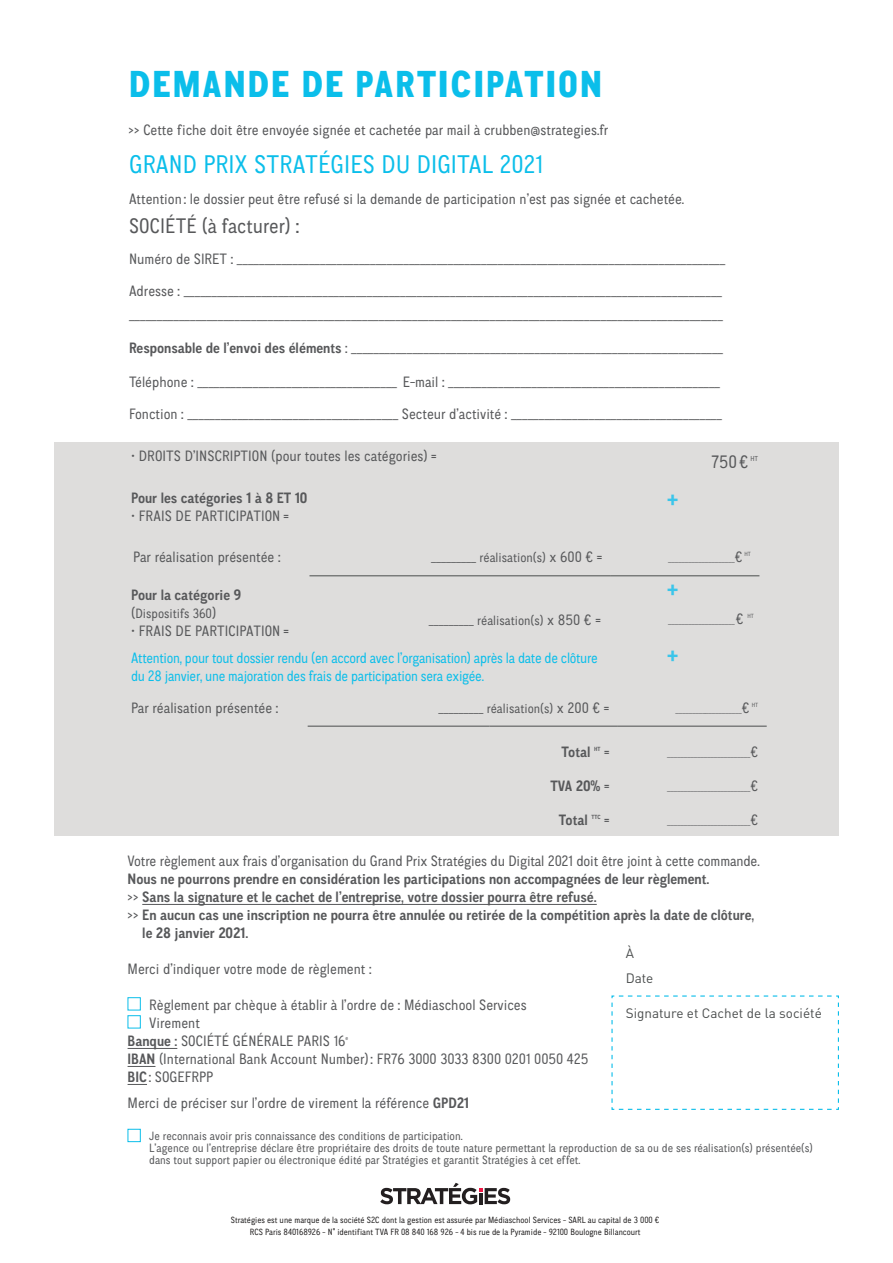
<style>
.page{position:relative;width:893px;height:1263px;background:#fff}
.page>*{position:absolute;margin:0;border:0;box-sizing:border-box;transform-origin:0 0}
.t1{font:800 37.5px "CA Normal";letter-spacing:.055em;color:#0bbeea}
.t2{font:700 30px "CA Normal";color:#3bc5ea}
.t3{font:25.5px "CA Normal";letter-spacing:.005em;color:#0bbeea}
.t4{font:21px "CA Normal";color:#57585a}
.t5{font:18px "CA Normal";color:#57585a}
.t6{font:15px/31.5px "CA Normal";color:#57585a}
.t7{font:700 15px "CA Normal";color:#57585a}
.t8{font:15px/18px "CA Normal";letter-spacing:-.02em;color:#0bbeea}
.t9{font:13.5px "CA Normal";color:#57585a}
.t10{font:13.5px/24.8px "DIN";color:#4a4d4d}
.t11{font:12px/12px "CA Normal";color:#57585a}
.t12{font:9px/12px "CA Normal";color:#211f1f;text-align:center}
.t13{font:9px "CA Normal";color:#57585a}
.t14{font:7.2px "CA Normal";color:#57585a}
.t15{font:6px "CA Normal";color:#57585a}
.t16{font:700 6px "CA Normal";color:#57585a}
.s1{font-weight:700}
.s2{font-size:15px}
.s3{font-weight:400}
</style>
<div class="page">
<div style="left:54px;top:442px;width:785px;height:394px;background:#dedddc"></div>
<hr style="left:308px;top:726px;width:181px;height:1px;background:#4a4d4d">
<hr style="left:489px;top:726px;width:129px;height:1px;background:#4a4d4d">
<hr style="left:618px;top:726px;width:149px;height:1px;background:#4a4d4d">
<hr style="left:309px;top:575px;width:302px;height:1px;background:#4a4d4d">
<hr style="left:611px;top:575px;width:148px;height:1px;background:#4a4d4d">
<hr style="left:142px;top:904px;width:455px;height:1px;background:#57585a">
<hr style="left:128px;top:1048px;width:49px;height:1px;background:#57585a">
<svg style="left:128px;top:1066px;width:27px;height:1px"></svg>
<svg style="left:128px;top:1084px;width:19px;height:1px"></svg>
<div style="left:128px;top:997px;width:13px;height:13px;border:1px solid #0bbeea"></div>
<div style="left:128px;top:1015px;width:13px;height:13px;border:1px solid #0bbeea"></div>
<svg style="left:611px;top:995px;width:228px;height:115px"></svg>
<div style="left:128px;top:1129px;width:13px;height:13px;border:1px solid #0bbeea"></div>
<svg style="left:380px;top:1183px;width:130px;height:21px"></svg>
<h1 class="t1" style="left:129px;top:57px;width:474px">DEMANDE DE PARTICIPATION</h1>
<p class="t6" style="left:129px;top:113px;width:481px">&gt;&gt; Cette fiche doit être envoyée signée et cachetée par mail à crubben@strategies.fr</p>
<h3 class="t3" style="left:129px;top:147px;width:416px">GRAND PRIX STRATÉGIES DU DIGITAL 2021</h3>
<p class="t6" style="left:129px;top:183px;width:557px">Attention : le dossier peut être refusé si la demande de participation n’est pas signée et cachetée.</p>
<h3 class="t4" style="left:129px;top:211px;width:172px">SOCIÉTÉ (à facturer) :</h3>
<p class="t6" style="left:129px;top:243px;width:598px">Numéro de SIRET : ________________________________________________________________________________________<br>Adresse : _________________________________________________________________________________________________</p>
<p class="t6" style="left:129px;top:298px;width:595px">___________________________________________________________________________________________________________</p>
<p class="t6" style="left:129px;top:332px;width:596px"><span class="s1">Responsable de l’envoi des éléments</span> : ___________________________________________________________________</p>
<p class="t6" style="left:129px;top:366px;width:594px">Téléphone : ____________________________________ E-mail : _________________________________________________<br>Fonction : ______________________________________ Secteur d’activité : ______________________________________</p>
<p class="t6" style="left:131px;top:439px;width:307px">• DROITS D’INSCRIPTION (pour toutes les catégories) =</p>
<p class="t5" style="left:712px;top:449px;width:39px">750€</p>
<p class="t14" style="left:750px;top:453px;width:9px">HT</p>
<p class="t7" style="left:131px;top:487px;width:178px">Pour les catégories 1 à 8 ET 10</p>
<p class="t6" style="left:131px;top:499px;width:159px">• FRAIS DE PARTICIPATION =</p>
<p class="t6" style="left:133px;top:541px;width:149px">Par réalisation présentée :</p>
<p class="t9" style="left:431px;top:549px;width:173px">_________ réalisation(s) <span class="s2">x 600 € =</span></p>
<p class="t13" style="left:668px;top:553px;width:76px">____________________<span class="s2">€</span></p>
<p class="t15" style="left:744px;top:550px;width:8px">HT</p>
<p class="t7" style="left:131px;top:584px;width:112px">Pour la catégorie 9</p>
<p class="t9" style="left:131px;top:604px;width:87px"><span class="s2">(</span>Dispositifs 360<span class="s2">)</span></p>
<p class="t6" style="left:131px;top:614px;width:159px">• FRAIS DE PARTICIPATION =</p>
<h2 class="t2" style="left:667px;top:478px;width:13px">+</h2>
<h2 class="t2" style="left:667px;top:568px;width:13px">+</h2>
<p class="t9" style="left:429px;top:611px;width:173px">_________ réalisation(s) <span class="s2">x 850 € =</span></p>
<p class="t13" style="left:668px;top:614px;width:77px">____________________<span class="s2">€</span></p>
<p class="t15" style="left:747px;top:611px;width:8px">HT</p>
<p class="t8" style="left:131px;top:649px;width:468px">Attention, pour tout dossier rendu (en accord avec l’organisation) après la date de clôture du 28 janvier, une majoration des frais de participation sera exigée.</p>
<p class="t6" style="left:131px;top:691px;width:149px">Par réalisation présentée :</p>
<p class="t9" style="left:439px;top:699px;width:172px">_________ réalisation(s) <span class="s2">x 200 € =</span></p>
<p class="t13" style="left:675px;top:703px;width:76px">____________________<span class="s2">€</span></p>
<p class="t15" style="left:752px;top:701px;width:8px">HT</p>
<p class="t7" style="left:562px;top:742px;width:31px">Total</p>
<p class="t16" style="left:594px;top:745px;width:8px">HT</p>
<h2 class="t2" style="left:667px;top:634px;width:13px">+</h2>
<p class="t7" style="left:604px;top:742px;width:7px">=</p>
<p class="t13" style="left:667px;top:748px;width:93px">_________________________<span class="s2">€</span></p>
<p class="t7" style="left:550px;top:776px;width:60px">TVA 20% =</p>
<p class="t13" style="left:667px;top:782px;width:93px">_________________________<span class="s2">€</span></p>
<p class="t7" style="left:559px;top:810px;width:31px">Total</p>
<p class="t16" style="left:591px;top:813px;width:11px">TTC</p>
<p class="t7" style="left:604px;top:810px;width:7px">=</p>
<p class="t13" style="left:667px;top:816px;width:93px">_________________________<span class="s2">€</span></p>
<p class="t6" style="left:128px;top:845px;width:634px">Votre règlement aux frais d’organisation du Grand Prix Stratégies du Digital 2021 doit être joint à cette commande.</p>
<p class="t7" style="left:128px;top:869px;width:583px">Nous ne pourrons prendre en considération les participations non accompagnées de leur règlement.</p>
<p class="t7" style="left:128px;top:887px;width:471px"><span class="s3">&gt;&gt;</span> Sans la signature et le cachet de l’entreprise, votre dossier pourra être refusé.</p>
<p class="t7" style="left:128px;top:905px;width:628px"><span class="s3">&gt;&gt;</span> En aucun cas une inscription ne pourra être annulée ou retirée de la compétition après la date de clôture,</p>
<p class="t7" style="left:142px;top:923px;width:108px">le 28 janvier 2021.</p>
<p class="t6" style="left:128px;top:953px;width:245px">Merci d’indiquer votre mode de règlement :</p>
<p class="t6" style="left:149px;top:989px;width:379px">Règlement par chèque à établir à l’ordre de : Médiaschool Services</p>
<p class="t6" style="left:149px;top:1007px;width:52px">Virement</p>
<p class="t6" style="left:128px;top:1025px;width:220px"><span class="s1">Banque :</span> SOCIÉTÉ GÉNÉRALE PARIS 16</p>
<p class="t15" style="left:346px;top:1034px;width:4px">e</p>
<p class="t6" style="left:128px;top:1050px;width:462px;line-height:18px"><span class="s1">IBAN</span> (International Bank Account Number): FR76 3000 3033 8300 0201 0050 425<br><span class="s1">BIC</span>: SOGEFRPP</p>
<p class="t6" style="left:128px;top:1086px;width:343px">Merci de préciser sur l’ordre de virement la référence <span class="s1">GPD21</span></p>
<p class="t10" style="left:626px;top:940px;width:29px">À<br>Date</p>
<p class="t10" style="left:626px;top:1000px;width:198px">Signature et Cachet de la société</p>
<p class="t11" style="left:149px;top:1130px;width:665px">Je reconnais avoir pris connaissance des conditions de participation.<br>L’agence ou l’entreprise déclare être propriétaire des droits de toute nature permettant la reproduction de sa ou de ses réalisation(s) présentée(s) dans tout support papier ou électronique édité par Stratégies et garantit Stratégies à cet effet.</p>
<p class="t12" style="left:231px;top:1213px;width:430px">Stratégies est une marque de la société S2C dont la gestion est assurée par Médiaschool Services - SARL au capital de 3 000 €<br>RCS Paris 840168926 - N° identifiant TVA FR 08 840 168 926 - 4 bis rue de la Pyramide - 92100 Boulogne Billancourt</p>
</div>
